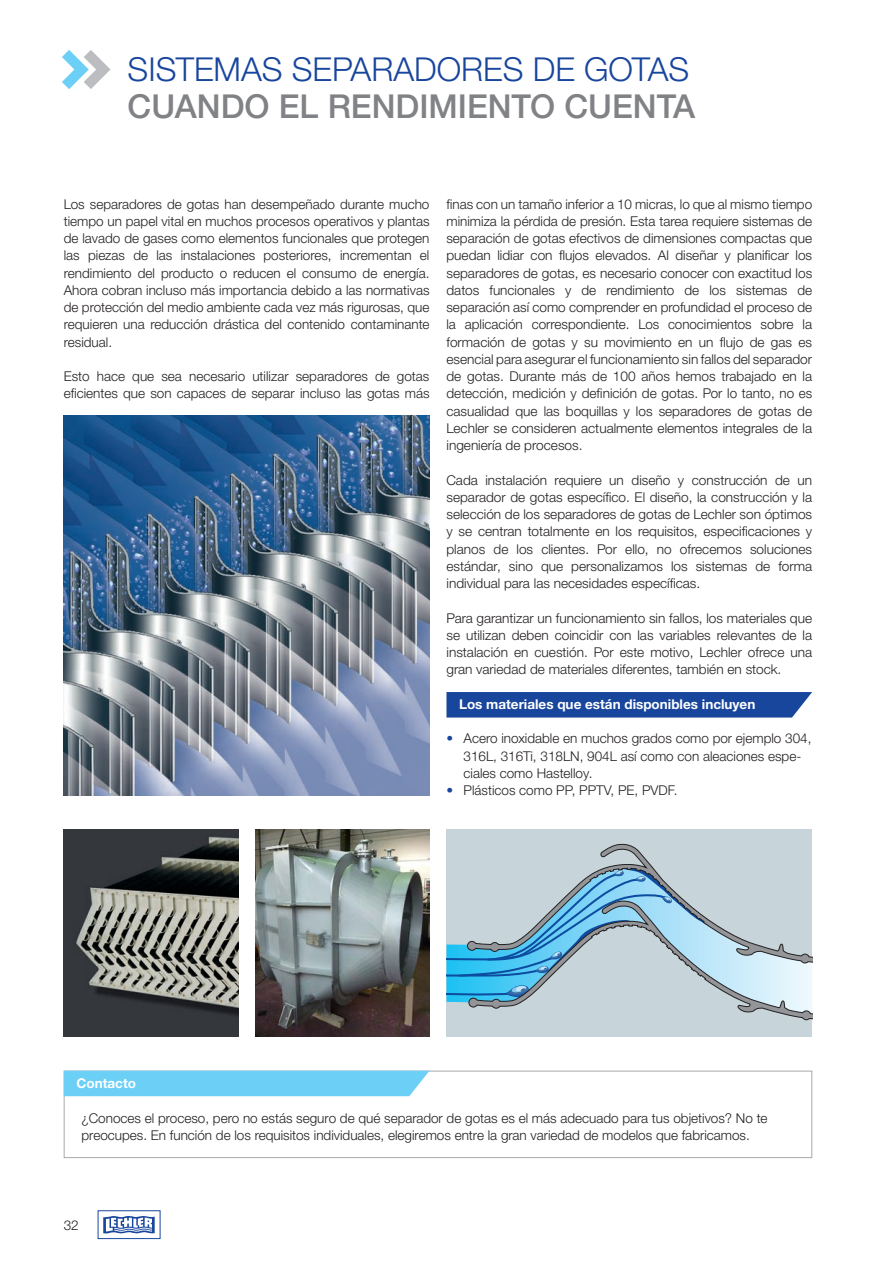
<style>
.page{position:relative;width:893px;height:1263px;background:#fff}
.page>*{position:absolute;margin:0;border:0;box-sizing:border-box;transform-origin:0 0}
.t1{font:300 33px/37.5px "Helvetica Neue LTW1 G";color:#18469d}
.Einf__Abs{font:300 13.5px/17.2px "Helvetica Neue LTW1 G";color:#231f20;text-align:justify}
.DE_caption_9pt___light{font:300 13.5px/17.2px "Helvetica Neue LTW1 G";color:#231f20}
.DE_copy{font:700 13.5px "Helvetica Neue LTW1 G";color:#fff}
.DE_caption_9pt___bold_black{font:700 13.5px "Helvetica Neue LTW1 G";color:#fff}
.s1{font-weight:500;color:#808285}
.s2{color:#18469d}
</style>
<div class="page">
<img style="left:64px;top:416px;width:365px;height:379px">
<img style="left:255px;top:830px;width:174px;height:207px">
<img style="left:64px;top:830px;width:174px;height:207px">
<div style="left:446px;top:830px;width:366px;height:207px;background:#c7d5da"></div>
<svg style="left:446px;top:843px;width:366px;height:178px"></svg>
<div style="left:98px;top:1210px;width:62px;height:29px;border:1px solid #18469d"></div>
<svg style="left:103px;top:1216px;width:52px;height:18px"></svg>
<svg style="left:62px;top:50px;width:49px;height:39px"></svg>
<div style="left:446px;top:692px;width:366px;height:25px;background:#18469d"></div>
<div style="left:64px;top:1071px;width:748px;height:87px;border:1px solid #a8a9ad"></div>
<div style="left:64px;top:1071px;width:365px;height:25px;background:#6bcff6"></div>
<p class="t1" style="left:128px;top:50px;width:569px">SISTEMAS SEPARADORES DE GOTAS<br><span class="s1">CUANDO EL RENDIMIENTO CUENTA</span></p>
<p class="Einf__Abs" style="left:64px;top:195px;width:367px">Los separadores de gotas han desempeñado durante mucho tiempo un papel vital en muchos procesos operativos y plantas de lavado de gases como elementos funcionales que protegen las piezas de las instalaciones posteriores, incrementan el rendimiento del producto o reducen el consumo de energía.<br>Ahora cobran incluso más importancia debido a las normativas de protección del medio ambiente cada vez más rigurosas, que requieren una reducción drástica del contenido contaminante residual.</p>
<p class="Einf__Abs" style="left:64px;top:368px;width:367px">Esto hace que sea necesario utilizar separadores de gotas eficientes que son capaces de separar incluso las gotas más</p>
<p class="Einf__Abs" style="left:446px;top:195px;width:367px">finas con un tamaño inferior a 10 micras, lo que al mismo tiempo minimiza la pérdida de presión. Esta tarea requiere sistemas de separación de gotas efectivos de dimensiones compactas que puedan lidiar con flujos elevados. Al diseñar y planificar los separadores de gotas, es necesario conocer con exactitud los datos funcionales y de rendimiento de los sistemas de separación así como comprender en profundidad el proceso de la aplicación correspondiente. Los conocimientos sobre la formación de gotas y su movimiento en un flujo de gas es esencial para asegurar el funcionamiento sin fallos del separador de gotas. Durante más de 100 años hemos trabajado en la detección, medición y definición de gotas. Por lo tanto, no es casualidad que las boquillas y los separadores de gotas de Lechler se consideren actualmente elementos integrales de la ingeniería de procesos.</p>
<p class="Einf__Abs" style="left:446px;top:471px;width:367px">Cada instalación requiere un diseño y construcción de un separador de gotas específico. El diseño, la construcción y la selección de los separadores de gotas de Lechler son óptimos y se centran totalmente en los requisitos, especificaciones y planos de los clientes. Por ello, no ofrecemos soluciones estándar, sino que personalizamos los sistemas de forma individual para las necesidades específicas.</p>
<p class="Einf__Abs" style="left:446px;top:609px;width:367px">Para garantizar un funcionamiento sin fallos, los materiales que se utilizan deben coincidir con las variables relevantes de la instalación en cuestión. Por este motivo, Lechler ofrece una gran variedad de materiales diferentes, también en stock.</p>
<p class="DE_copy" style="left:459px;top:696px;width:298px">Los materiales que están disponibles incluyen</p>
<p class="Einf__Abs" style="left:463px;top:730px;width:349px;text-align:left;text-indent:-17px"><span class="s2">•</span> Acero inoxidable en muchos grados como por ejemplo 304,<br>316L, 316Ti, 318LN, 904L así como con aleaciones espe&shy;ciales como Hastelloy.</p>
<p class="Einf__Abs" style="left:446px;top:782px;width:233px"><span class="s2">•</span> Plásticos como PP, PPTV, PE, PVDF.</p>
<p class="DE_caption_9pt___bold_black" style="left:77px;top:1075px;width:61px">Contacto</p>
<p class="DE_caption_9pt___light" style="left:82px;top:1109px;width:687px">¿Conoces el proceso, pero no estás seguro de qué separador de gotas es el más adecuado para tus objetivos? No te preocupes. En función de los requisitos individuales, elegiremos entre la gran variedad de modelos que fabricamos.</p>
<p class="Einf__Abs" style="left:64px;top:1216px;width:17px">32</p>
</div>
